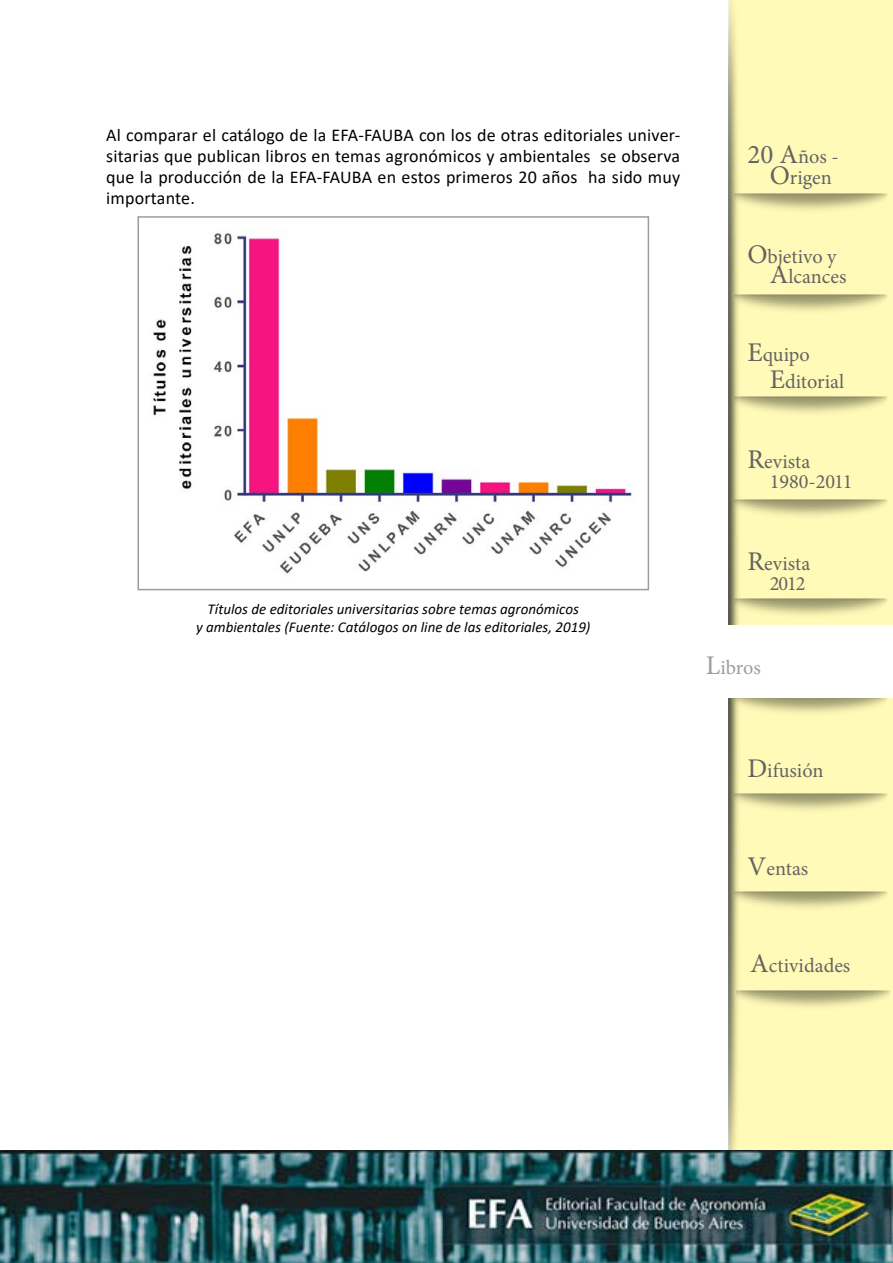
<style>
.page{position:relative;width:893px;height:1263px;background:#fff}
.page>*{position:absolute;margin:0;border:0;box-sizing:border-box;transform-origin:0 0}
.t1{font:20.25px/20.2px "Minion Pro";color:#646363}
.t2{font:20.25px "Minion Pro";letter-spacing:-.01em;color:#9d9d9c}
.t3{font:18px/21px "Calibri";letter-spacing:.01em;color:#000;text-align:justify}
.t4{font:italic 15px/18px "Calibri";color:#000;text-align:center}
.s1{font-size:27px}
</style>
<div class="page">
<div style="left:729px;top:0;width:164px;height:1263px;background:#fffab7"></div>
<img style="left:745px;top:598px;width:145px;height:28px">
<img style="left:728px;top:0;width:17px;height:1151px">
<img style="left:0;top:1151px;width:893px;height:112px">
<div style="left:701px;top:626px;width:192px;height:72px;background:#fff"></div>
<img style="left:152px;top:233px;width:480px;height:341px">
<div style="left:138px;top:216px;width:511px;height:374px;border:2px solid #9d9d9c"></div>
<p class="t3" style="left:106px;top:124px;width:576px">Al comparar el catálogo de la EFA-FAUBA con los de otras editoriales univer&shy;sitarias que publican libros en temas agronómicos y ambientales se observa que la producción de la EFA-FAUBA en estos primeros 20 años ha sido muy importante.</p>
<p class="t4" style="left:196px;top:600px;width:396px">Títulos de editoriales universitarias sobre temas agronómicos<br>y ambientales (Fuente: Catálogos on line de las editoriales, 2019)</p>
<p class="t1" style="left:770px;top:147px;width:70px;text-indent:-22px"><span class="s1">20 A</span>ños -<br><span class="s1">O</span>rigen</p>
<p class="t1" style="left:770px;top:247px;width:78px;text-indent:-22px"><span class="s1">O</span>bjetivo y<br><span class="s1">A</span>lcances</p>
<p class="t1" style="left:770px;top:341px;width:76px;line-height:27px;text-indent:-22px"><span class="s1">E</span>quipo<br><span class="s1">E</span>ditorial</p>
<p class="t1" style="left:770px;top:451px;width:84px;text-indent:-22px"><span class="s1">R</span>evista<br>1980-2011</p>
<p class="t1" style="left:747px;top:554px;width:64px;text-align:right"><span class="s1">R</span>evista<br>2012</p>
<p class="t2" style="left:706px;top:654px;width:56px"><span class="s1">L</span>ibros</p>
<p class="t1" style="left:747px;top:761px;width:78px"><span class="s1">D</span>ifusión</p>
<p class="t1" style="left:747px;top:858px;width:62px"><span class="s1">V</span>entas</p>
<p class="t1" style="left:750px;top:956px;width:102px"><span class="s1">A</span>ctividades</p>
</div>
